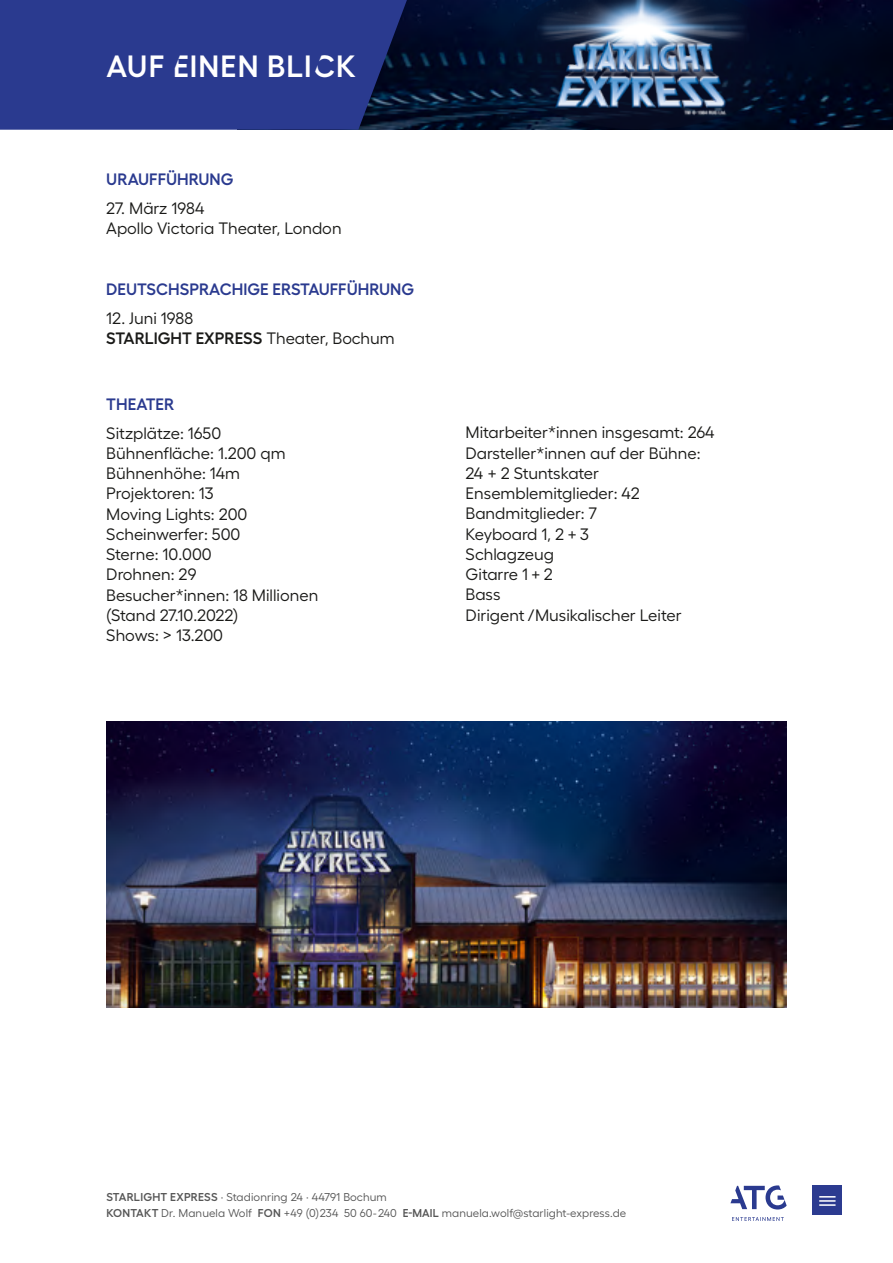
<style>
.page{position:relative;width:893px;height:1263px;background:#fff}
.page>*{position:absolute;margin:0;border:0;box-sizing:border-box;transform-origin:0 0}
.t1{font:600 30.75px "Fellix";letter-spacing:.035em;color:#fff}
.t2{font:16.5px/20.2px "Fellix";color:#1a1a18}
.t3{font:600 16.5px "Fellix";color:#2a3a8f}
.t4{font:11.4px/15.8px "Fellix";letter-spacing:.01em;color:#565656}
.s1{font-family:"ATG Fellix Semi Bold WEB";font-weight:400}
.s2{font-weight:600}
</style>
<div class="page">
<div style="left:812px;top:1185px;width:30px;height:30px;background:#2c3b90"></div>
<svg style="left:819px;top:1196px;width:17px;height:10px"></svg>
<svg style="left:730px;top:1185px;width:57px;height:24px"></svg>
<svg style="left:732px;top:1217px;width:52px;height:4px"></svg>
<img style="left:412px;top:0;width:481px;height:130px">
<svg style="left:501px;top:0;width:282px;height:130px;background:#020e29"></svg>
<svg style="left:0;top:0;width:412px;height:130px;background:#273788"></svg>
<img style="left:525px;top:0;width:234px;height:127px">
<img style="left:106px;top:721px;width:681px;height:287px">
<h1 class="t1" style="left:106px;top:42px;width:251px">AUF <span class="s1">E</span>INEN BLI<span class="s1">C</span>K</h1>
<p class="t3" style="left:106px;top:166px;width:129px">URAUFFÜHRUNG</p>
<p class="t2" style="left:106px;top:196px;width:237px">27. März 1984<br>Apollo Victoria Theater, London</p>
<p class="t3" style="left:106px;top:276px;width:309px">DEUTSCHSPRACHIGE ERSTAUFFÜHRUNG</p>
<p class="t2" style="left:106px;top:306px;width:290px">12. Juni 1988<br><span class="s2">STARLIGHT EXPRESS</span> Theater, Bochum</p>
<p class="t3" style="left:106px;top:391px;width:70px">THEATER</p>
<p class="t2" style="left:106px;top:421px;width:214px">Sitzplätze: 1650<br>Bühnenfläche: 1.200 qm<br>Bühnenhöhe: 14m<br>Projektoren: 13<br>Moving Lights: 200<br>Scheinwerfer: 500<br>Sterne: 10.000<br>Drohnen: 29<br>Besucher*innen: 18 Millionen (Stand 27.10.2022)<br>Shows: &gt; 13.200</p>
<p class="t2" style="left:466px;top:421px;width:250px">Mitarbeiter*innen insgesamt: 264<br>Darsteller*innen auf der Bühne:<br>24 + 2 Stuntskater<br>Ensemblemitglieder: 42<br>Bandmitglieder: 7<br>Keyboard 1, 2 + 3<br>Schlagzeug<br>Gitarre 1 + 2<br>Bass<br>Dirigent /Musikalischer Leiter</p>
<p class="t4" style="left:106px;top:1188px;width:521px"><span class="s2">STARLIGHT EXPRESS</span> · Stadionring 24 · 44791 Bochum<br><span class="s2">KONTAKT</span> Dr. Manuela Wolf <span class="s2">FON</span> +49 (0) 234 50 60-240 <span class="s2">E-MAIL</span> manuela.wolf@starlight-express.de</p>
</div>
